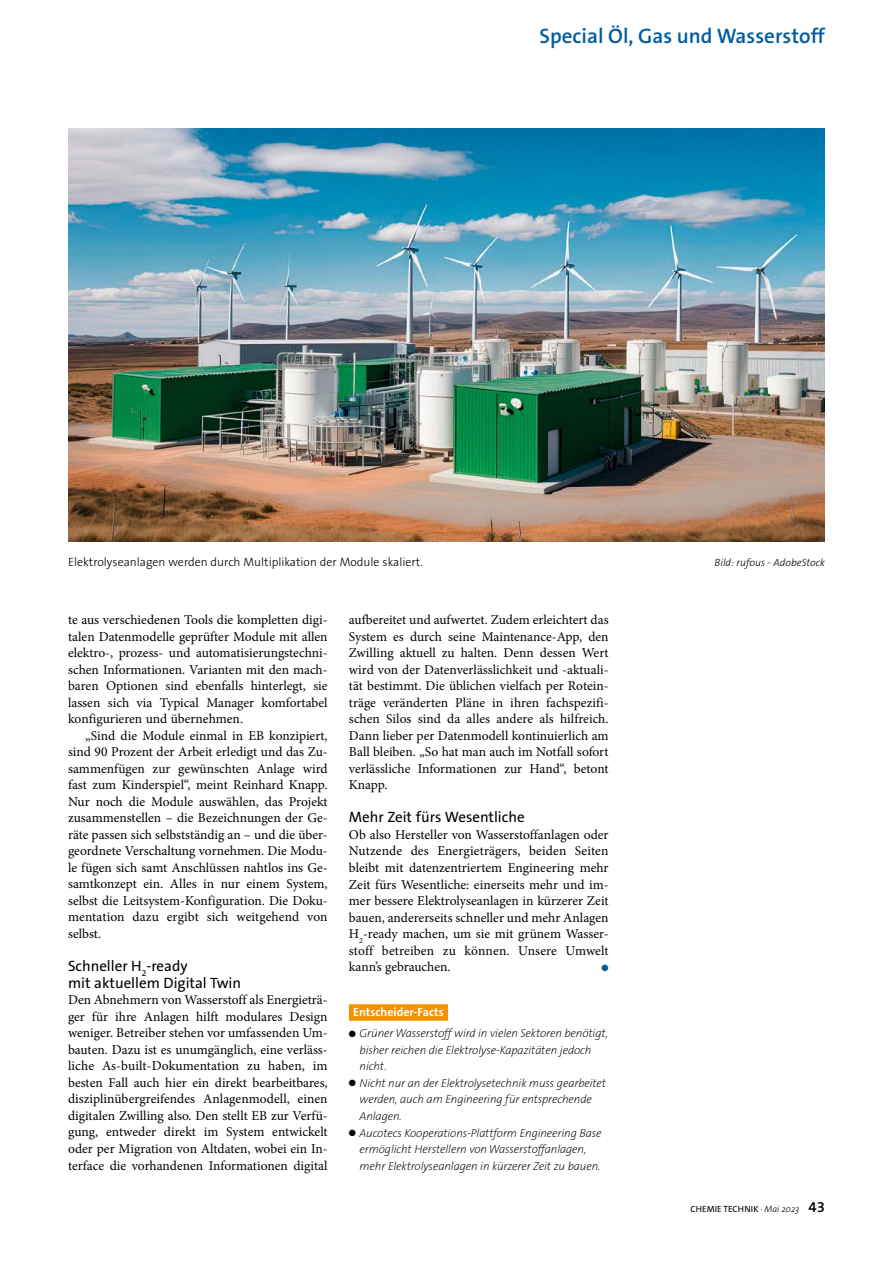
<style>
.page{position:relative;width:893px;height:1263px;background:#fff}
.page>*{position:absolute;margin:0;border:0;box-sizing:border-box;transform-origin:0 0}
.t1{font:600 21px "The Sans Os F";color:#005d9c}
.t2{font:15px/16.5px "The Sans Os F";color:#000}
.t3{font:13.5px/16.5px "Minion Pro";color:#000;text-align:justify}
.t4{font:300 12px "The Sans Os F";color:#000}
.t5{font:700 12px "The Sans Os F";color:#fff}
.t6{font:italic 200 11.7px/16.5px "The Sans Os F";letter-spacing:-.01em;color:#000}
.t7{font:italic 300 10.5px "The Sans Os F";color:#000}
.t8{font:9px "The Sans Os F";color:#000}
.t9{font:9px "Zapf Dingbats Std";color:#005d9c}
.s1{font-weight:300;font-style:italic}
.s2{font-weight:600;font-size:15px}
</style>
<div class="page">
<img style="left:68px;top:128px;width:757px;height:413px">
<div style="left:349px;top:1004px;width:99px;height:17px;background:#f39100"></div>
<h1 class="t1" style="left:540px;top:22px;width:287px">Special Öl, Gas und Wasserstoff</h1>
<p class="t4" style="left:68px;top:554px;width:356px">Elektrolyseanlagen werden durch Multiplikation der Module skaliert.</p>
<p class="t7" style="left:715px;top:555px;width:112px">Bild: rufous - AdobeStock</p>
<p class="t3" style="left:68px;top:611px;width:261px">te aus verschiedenen Tools die kompletten digi&shy;talen Datenmodelle geprüfter Module mit allen elektro-, prozess- und automatisierungstechni&shy;schen Informationen. Varianten mit den mach&shy;baren Optionen sind ebenfalls hinterlegt, sie lassen sich via Typical Manager komfortabel konfigurieren und übernehmen.</p>
<p class="t3" style="left:68px;top:727px;width:261px;text-indent:17px">„Sind die Module einmal in EB konzipiert, sind 90 Prozent der Arbeit erledigt und das Zu&shy;sammenfügen zur gewünschten Anlage wird fast zum Kinderspiel“, meint Reinhard Knapp.<br>Nur noch die Module auswählen, das Projekt zusammenstellen – die Bezeichnungen der Ge&shy;räte passen sich selbstständig an – und die über&shy;geordnete Verschaltung vornehmen. Die Modu&shy;le fügen sich samt Anschlüssen nahtlos ins Ge&shy;samtkonzept ein. Alles in nur einem System, selbst die Leitsystem-Konfiguration. Die Doku&shy;mentation dazu ergibt sich weitgehend von selbst.</p>
<p class="t2" style="left:68px;top:958px;width:175px">Schneller H<sub>2</sub>-ready<br>mit aktuellem Digital Twin</p>
<p class="t3" style="left:68px;top:992px;width:261px">Den Abnehmern von Wasserstoff als Energieträ&shy;ger für ihre Anlagen hilft modulares Design weniger. Betreiber stehen vor umfassenden Um&shy;bauten. Dazu ist es unumgänglich, eine verläss&shy;liche As-built-Dokumentation zu haben, im besten Fall auch hier ein direkt bearbeitbares, disziplinübergreifendes Anlagenmodell, einen digitalen Zwilling also. Den stellt EB zur Verfü&shy;gung, entweder direkt im System entwickelt oder per Migration von Altdaten, wobei ein In&shy;terface die vorhandenen Informationen digital</p>
<p class="t3" style="left:349px;top:611px;width:261px">aufbereitet und aufwertet. Zudem erleichtert das System es durch seine Maintenance-App, den Zwilling aktuell zu halten. Denn dessen Wert wird von der Datenverlässlichkeit und -aktuali&shy;tät bestimmt. Die üblichen vielfach per Rotein&shy;träge veränderten Pläne in ihren fachspezifi&shy;schen Silos sind da alles andere als hilfreich.<br>Dann lieber per Datenmodell kontinuierlich am Ball bleiben. „So hat man auch im Notfall sofort verlässliche Informationen zur Hand“, betont Knapp.</p>
<p class="t2" style="left:349px;top:809px;width:177px">Mehr Zeit fürs Wesentliche</p>
<p class="t3" style="left:349px;top:826px;width:261px">Ob also Hersteller von Wasserstoffanlagen oder Nutzende des Energieträgers, beiden Seiten bleibt mit datenzentriertem Engineering mehr Zeit fürs Wesentliche: einerseits mehr und im&shy;mer bessere Elektrolyseanlagen in kürzerer Zeit bauen, andererseits schneller und mehr Anlagen H<sub>2</sub>-ready machen, um sie mit grünem Wasser&shy;stoff betreiben zu können. Unsere Umwelt kann’s gebrauchen.</p>
<p class="t9" style="left:601px;top:964px;width:9px">●</p>
<p class="t5" style="left:353px;top:1004px;width:92px">Entscheider-Facts</p>
<p class="t6" style="left:360px;top:1025px;width:250px;text-indent:-11px">● Grüner Wasserstoff wird in vielen Sektoren benötigt, bisher reichen die Elektrolyse-Kapazitäten jedoch nicht.</p>
<p class="t6" style="left:360px;top:1075px;width:248px;text-indent:-11px">● Nicht nur an der Elektrolysetechnik muss gearbeitet werden, auch am Engineering für entsprechende<br>Anlagen.</p>
<p class="t6" style="left:360px;top:1124px;width:244px;text-indent:-11px">● Aucotecs Kooperations-Plattform Engineering Base ermöglicht Herstellern von Wasserstoffanlagen, mehr Elektrolyseanlagen in kürzerer Zeit zu bauen.</p>
<p class="t8" style="left:690px;top:1203px;width:136px">CHEMIE TECHNIK <span class="s1">· Mai 2023</span> <span class="s2">43</span></p>
</div>
